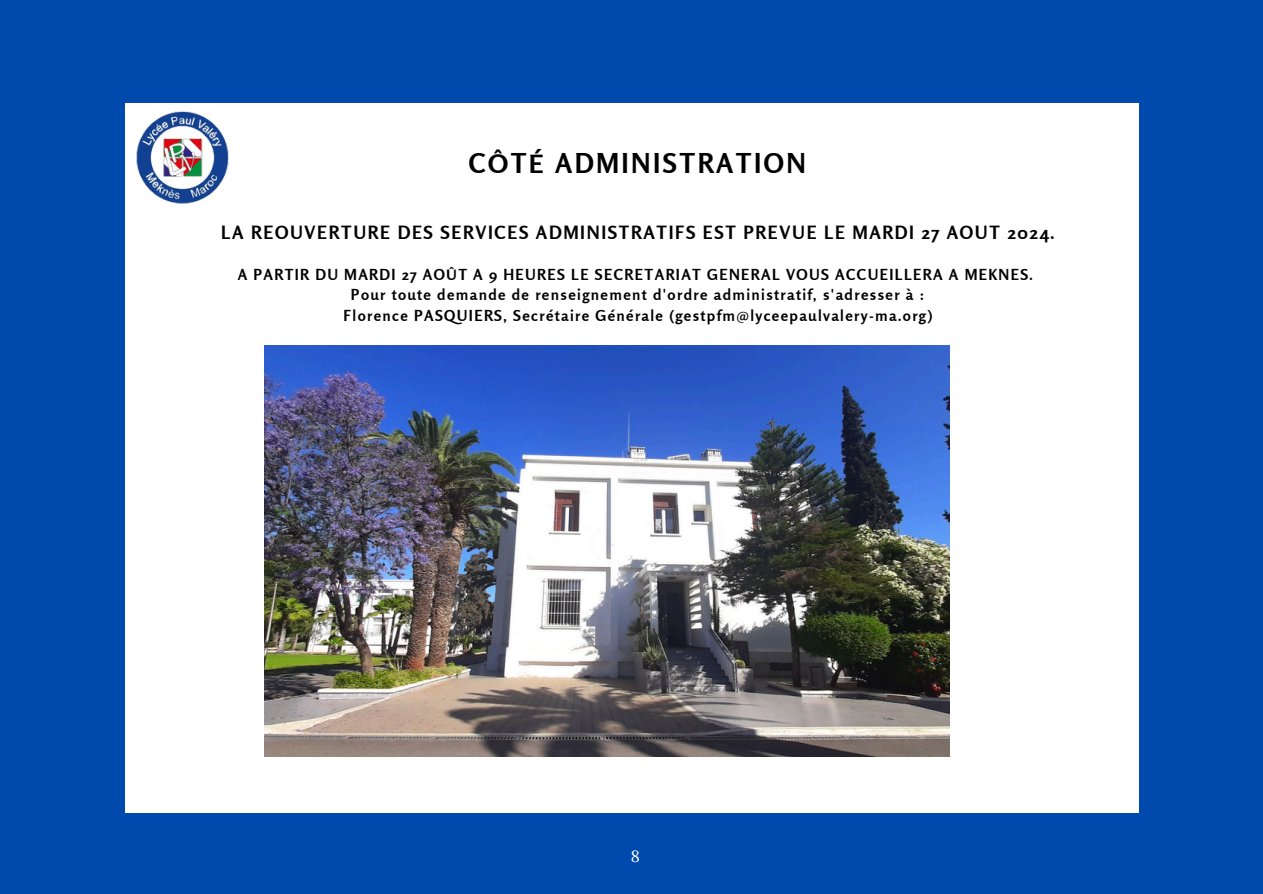
<style>
.page{position:relative;width:1263px;height:894px;background:#fff}
.page>*{position:absolute;margin:0;border:0;box-sizing:border-box;transform-origin:0 0}
.t1{font:700 27.3px "Rosario";letter-spacing:.09em;color:#000}
.t2{font:700 18.15px "Rosario";letter-spacing:.09em;color:#000}
.t3{font:16.2px "Lora";color:#fff}
.t4{font:700 15.15px/20.4px "Rosario";letter-spacing:.09em;color:#000;text-align:center}
</style>
<div class="page">
<div style="left:0;top:0;width:1263px;height:893px;background:#004aad"></div>
<div style="left:125px;top:103px;width:1013px;height:709px;background:#fff"></div>
<img style="left:264px;top:345px;width:685px;height:411px">
<img style="left:136px;top:111px;width:93px;height:93px">
<h1 class="t1" style="left:469px;top:146px;width:339px">CÔTÉ ADMINISTRATION</h1>
<p class="t2" style="left:221px;top:221px;width:835px">LA REOUVERTURE DES SERVICES ADMINISTRATIFS EST PREVUE LE MARDI 27 AOUT 2024.</p>
<p class="t4" style="left:238px;top:264px;width:797px">A PARTIR DU MARDI 27 AOÛT A 9 HEURES LE SECRETARIAT GENERAL VOUS ACCUEILLERA A MEKNES.<br>Pour toute demande de renseignement d'ordre administratif, s'adresser à :<br>Florence PASQUIERS, Secrétaire Générale (gestpfm@lyceepaulvalery-ma.org)</p>
<p class="t3" style="left:631px;top:845px;width:11px">8</p>
</div>
